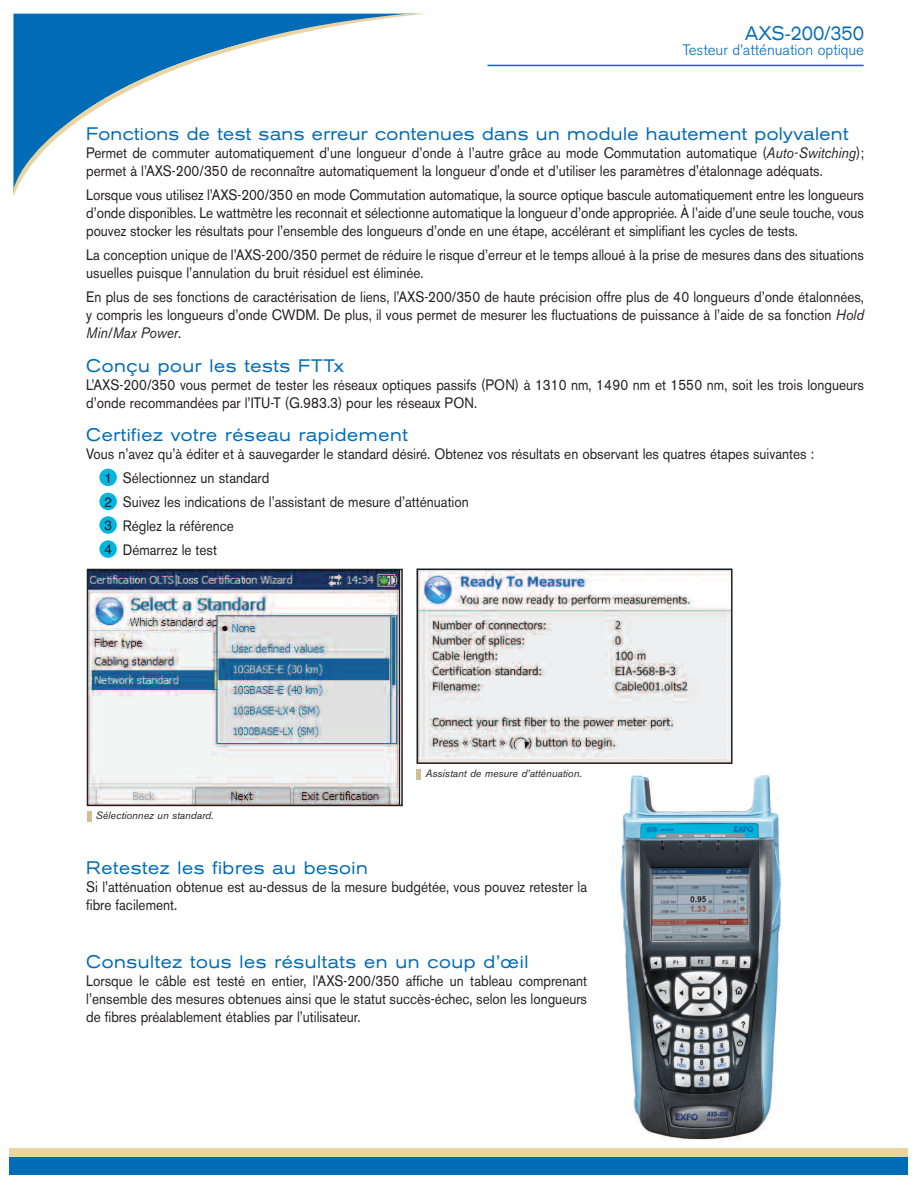
<style>
.page{position:relative;width:918px;height:1188px;background:#fff}
.page>*{position:absolute;margin:0;border:0;box-sizing:border-box;transform-origin:0 0}
.t1{font:expanded 19.5px "Akzidenz Grotesk BE";color:#006bb6;scale:.8 1}
.t2{font:expanded 18px "Akzidenz Grotesk BE";letter-spacing:.035em;color:#006bb6;scale:.9 1}
.t3{font:15px/18px "Akzidenz Grotesk BE";color:#231f20;scale:.9 1}
.t4{font:300 15px "Akzidenz Grotesk BE";color:#006bb6}
.t5{font:13.5px/23.9px "Helvetica";color:#231f20;text-align:justify}
.t6{font:italic 10.5px "Akzidenz Grotesk BE";color:#231f20}
.s1{font-style:italic}
</style>
<div class="page">
<div style="left:9px;top:1149px;width:899px;height:17px;background:#e9d4a2"></div>
<div style="left:9px;top:1157px;width:899px;height:18px;background:#006bb6"></div>
<hr style="left:488px;top:65px;width:376px;height:1px;background:#006bb6">
<svg style="left:14px;top:13px;width:413px;height:182px"></svg>
<img style="left:90px;top:572px;width:310px;height:231px">
<div style="left:87px;top:569px;width:316px;height:237px;border:2px solid #231f20"></div>
<hr style="left:87px;top:811px;width:4px;height:11px;background:#d2be96">
<div style="left:99px;top:469px;width:18px;height:17px;background:#00b6df;border-radius:50%"></div>
<div style="left:99px;top:493px;width:18px;height:17px;background:#00b6df;border-radius:50%"></div>
<div style="left:99px;top:516px;width:18px;height:18px;background:#00b6df;border-radius:50%"></div>
<div style="left:99px;top:540px;width:18px;height:18px;background:#00b6df;border-radius:50%"></div>
<img style="left:420px;top:571px;width:310px;height:190px">
<div style="left:417px;top:568px;width:316px;height:196px;border:2px solid #231f20"></div>
<hr style="left:417px;top:769px;width:4px;height:11px;background:#d2be96">
<img style="left:620px;top:775px;width:162px;height:366px">
<h1 class="t1" style="left:745px;top:26px;width:150px">AXS-200/350</h1>
<p class="t4" style="left:682px;top:44px;width:183px">Testeur d’atténuation optique</p>
<p class="t2" style="left:86px;top:128px;width:848px">Fonctions de test sans erreur contenues dans un module hautement polyvalent</p>
<p class="t3" style="left:86px;top:146px;width:866px">Permet de commuter automatiquement d’une longueur d’onde à l’autre grâce au mode Commutation automatique (<span class="s1">Auto-Switching</span>); permet à l’AXS-200/350 de reconnaître automatiquement la longueur d'onde et d’utiliser les paramètres d'étalonnage adéquats.</p>
<p class="t3" style="left:86px;top:188px;width:866px;text-align:justify">Lorsque vous utilisez l’AXS-200/350 en mode Commutation automatique, la source optique bascule automatiquement entre les longueurs d’onde disponibles. Le wattmètre les reconnait et sélectionne automatique la longueur d’onde appropriée. À l’aide d’une seule touche, vous pouvez stocker les résultats pour l’ensemble des longueurs d’onde en une étape, accélérant et simplifiant les cycles de tests.</p>
<p class="t3" style="left:86px;top:248px;width:866px">La conception unique de l’AXS-200/350 permet de réduire le risque d’erreur et le temps alloué à la prise de mesures dans des situations usuelles puisque l’annulation du bruit résiduel est éliminée.</p>
<p class="t3" style="left:86px;top:290px;width:866px;text-align:justify">En plus de ses fonctions de caractérisation de liens, l’AXS-200/350 de haute précision offre plus de 40 longueurs d’onde étalonnées, y compris les longueurs d’onde CWDM. De plus, il vous permet de mesurer les fluctuations de puissance à l’aide de sa fonction <span class="s1">Hold Min/Max Power</span>.</p>
<p class="t2" style="left:86px;top:359px;width:288px">Conçu pour les tests FTTx</p>
<p class="t3" style="left:86px;top:377px;width:866px">L’AXS-200/350 vous permet de tester les réseaux optiques passifs (PON) à 1310 nm, 1490 nm et 1550 nm, soit les trois longueurs d’onde recommandées par l’ITU-T (G.983.3) pour les réseaux PON.</p>
<p class="t2" style="left:86px;top:429px;width:359px">Certifiez votre réseau rapidement</p>
<p class="t3" style="left:123px;top:444px;width:770px;line-height:24px;text-indent:-37px">Vous n’avez qu’à éditer et à sauvegarder le standard désiré. Obtenez vos résultats en observant les quatres étapes suivantes :<br>Sélectionnez un standard<br>Suivez les indications de l’assistant de mesure d’atténuation<br>Réglez la référence<br>Démarrez le test</p>
<p class="t5" style="left:105px;top:466px;width:9px">1<br>2<br>3<br>4</p>
<p class="t6" style="left:96px;top:811px;width:119px">Sélectionnez un standard.</p>
<p class="t6" style="left:426px;top:769px;width:158px">Assistant de mesure d’atténuation.</p>
<p class="t2" style="left:86px;top:861px;width:315px">Retestez les fibres au besoin</p>
<p class="t3" style="left:86px;top:879px;width:558px">Si l’atténuation obtenue est au-dessus de la mesure budgétée, vous pouvez retester la fibre facilement.</p>
<p class="t2" style="left:86px;top:955px;width:493px">Consultez tous les résultats en un coup d’œil</p>
<p class="t3" style="left:86px;top:973px;width:558px;text-align:justify">Lorsque le câble est testé en entier, l’AXS-200/350 affiche un tableau comprenant l’ensemble des mesures obtenues ainsi que le statut succès-échec, selon les longueurs de fibres préalablement établies par l’utilisateur.</p>
</div>
